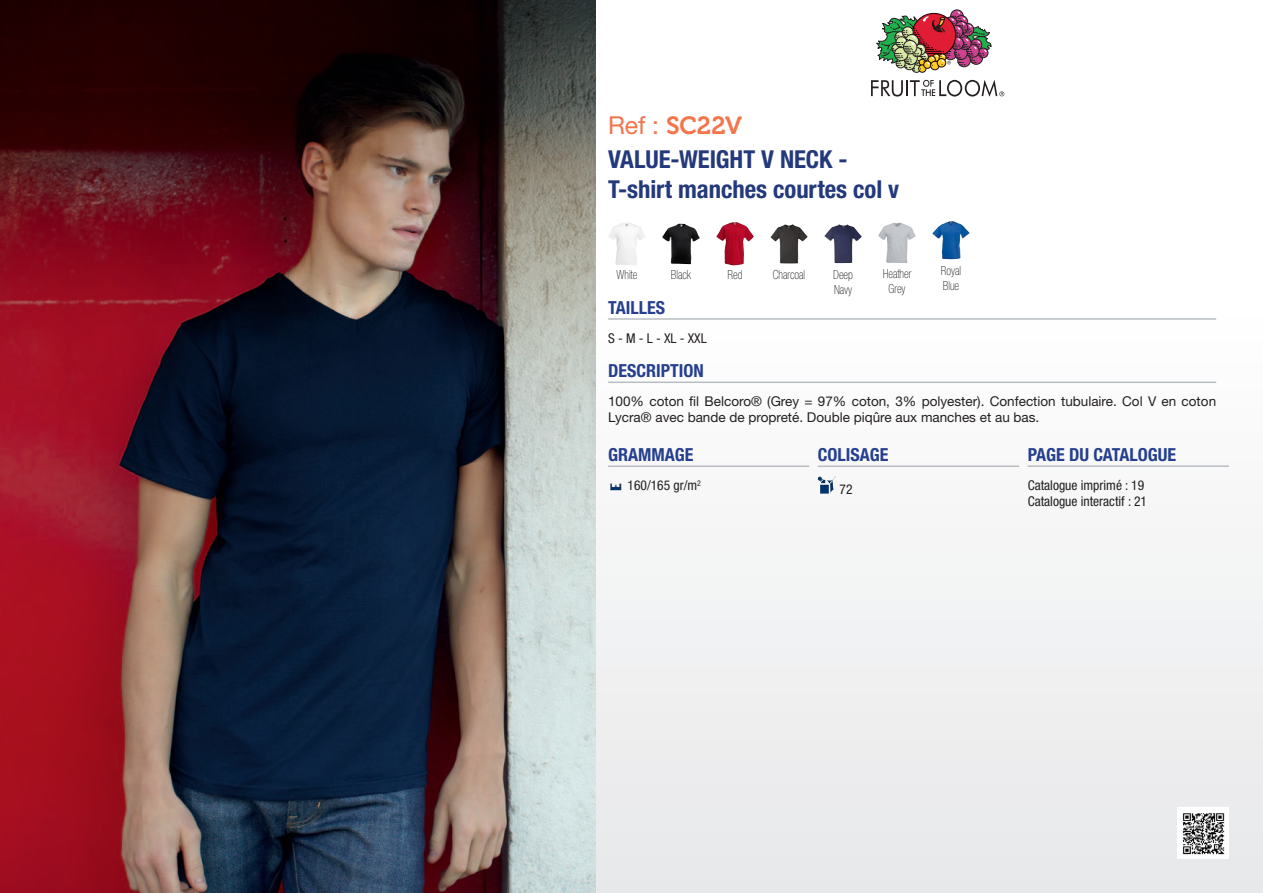
<style>
.page{position:relative;width:1263px;height:893px;background:#fff}
.page>*{position:absolute;margin:0;border:0;box-sizing:border-box;transform-origin:0 0}
.bleu{font:700 condensed 24.75px/29.7px "Helvetica Neue";color:#23397b}
.tableau{font:24.75px "Museo 700";letter-spacing:-.005em;color:#f3754b}
.Style_de_paragraphe{font:700 condensed 18px "Helvetica Neue";color:#253f8e}
.t1{font:13.5px/16.2px "Helvetica Neue";color:#231f20}
.t2{font:condensed 13.5px/16.2px "Helvetica Neue";color:#231f20}
.t3{font:100 condensed 12.6px/15px "Helvetica Neue";letter-spacing:-.005em;color:#231f20;scale:.9 1}
.s1{font-family:"Helvetica Neue"}
</style>
<div class="page">
<div style="left:595px;top:0;width:668px;height:893px;background:linear-gradient(to bottom,#fff,#eaeaec)"></div>
<div style="left:1178px;top:808px;width:51px;height:51px;background:#fff"></div>
<img style="left:0;top:0;width:595px;height:893px">
<svg style="left:871px;top:80px;width:133px;height:17px"></svg>
<div style="left:950px;top:9px;width:14px;height:14px;border:1px solid #231f20;border-radius:50%"></div>
<div style="left:911px;top:63px;width:10px;height:10px;border:1px solid #231f20;border-radius:50%"></div>
<div style="left:918px;top:65px;width:8px;height:8px;border:1px solid #1e0c00;border-radius:50%"></div>
<img style="left:875px;top:11px;width:117px;height:60px">
<hr style="left:608px;top:318px;width:608px;height:2px;background:#b9bdc2">
<hr style="left:608px;top:382px;width:608px;height:1px;background:#b9bdc2">
<img style="left:608px;top:222px;width:38px;height:44px">
<img style="left:662px;top:224px;width:38px;height:40px">
<img style="left:716px;top:222px;width:38px;height:44px">
<img style="left:770px;top:224px;width:38px;height:40px">
<img style="left:824px;top:224px;width:29px;height:39px">
<img style="left:878px;top:223px;width:38px;height:40px">
<img style="left:932px;top:221px;width:38px;height:38px">
<hr style="left:608px;top:465px;width:201px;height:2px;background:#b9bdc2">
<svg style="left:610px;top:483px;width:12px;height:7px"></svg>
<hr style="left:818px;top:465px;width:201px;height:2px;background:#b9bdc2">
<img style="left:818px;top:477px;width:18px;height:17px">
<hr style="left:1028px;top:465px;width:201px;height:2px;background:#b9bdc2">
<img style="left:1183px;top:813px;width:42px;height:42px">
<p class="tableau" style="left:608px;top:112px;width:136px"><span class="s1">Ref :</span> SC22V</p>
<p class="bleu" style="left:608px;top:144px;width:293px">VALUE-WEIGHT V NECK -<br>T-shirt manches courtes col v</p>
<p class="t3" style="left:617px;top:267px;width:25px">White</p>
<p class="t3" style="left:671px;top:267px;width:24px">Black</p>
<p class="t3" style="left:727px;top:267px;width:18px">Red</p>
<p class="t3" style="left:773px;top:267px;width:37px">Charcoal</p>
<p class="t3" style="left:833px;top:267px;width:23px">Deep<br>Navy</p>
<p class="t3" style="left:883px;top:266px;width:33px;text-align:center">Heather<br>Grey</p>
<p class="t3" style="left:941px;top:263px;width:24px">Royal<br>Blue</p>
<p class="Style_de_paragraphe" style="left:608px;top:297px;width:58px">TAILLES</p>
<p class="t2" style="left:608px;top:330px;width:100px">S - M - L - XL - XXL</p>
<p class="Style_de_paragraphe" style="left:608px;top:360px;width:97px">DESCRIPTION</p>
<p class="t1" style="left:608px;top:393px;width:609px">100% coton fil Belcoro® (Grey = 97% coton, 3% polyester). Confection tubulaire. Col V en coton<br>Lycra® avec bande de propreté. Double piqûre aux manches et au bas.</p>
<p class="Style_de_paragraphe" style="left:608px;top:444px;width:87px">GRAMMAGE</p>
<p class="t2" style="left:628px;top:477px;width:75px">160/165 gr/m<sup>2</sup></p>
<p class="Style_de_paragraphe" style="left:1028px;top:444px;width:150px">PAGE DU CATALOGUE</p>
<p class="t2" style="left:1028px;top:477px;width:121px">Catalogue imprimé : 19<br>Catalogue interactif : 21</p>
<p class="Style_de_paragraphe" style="left:818px;top:444px;width:72px">COLISAGE</p>
<p class="t2" style="left:840px;top:481px;width:14px">72</p>
</div>
